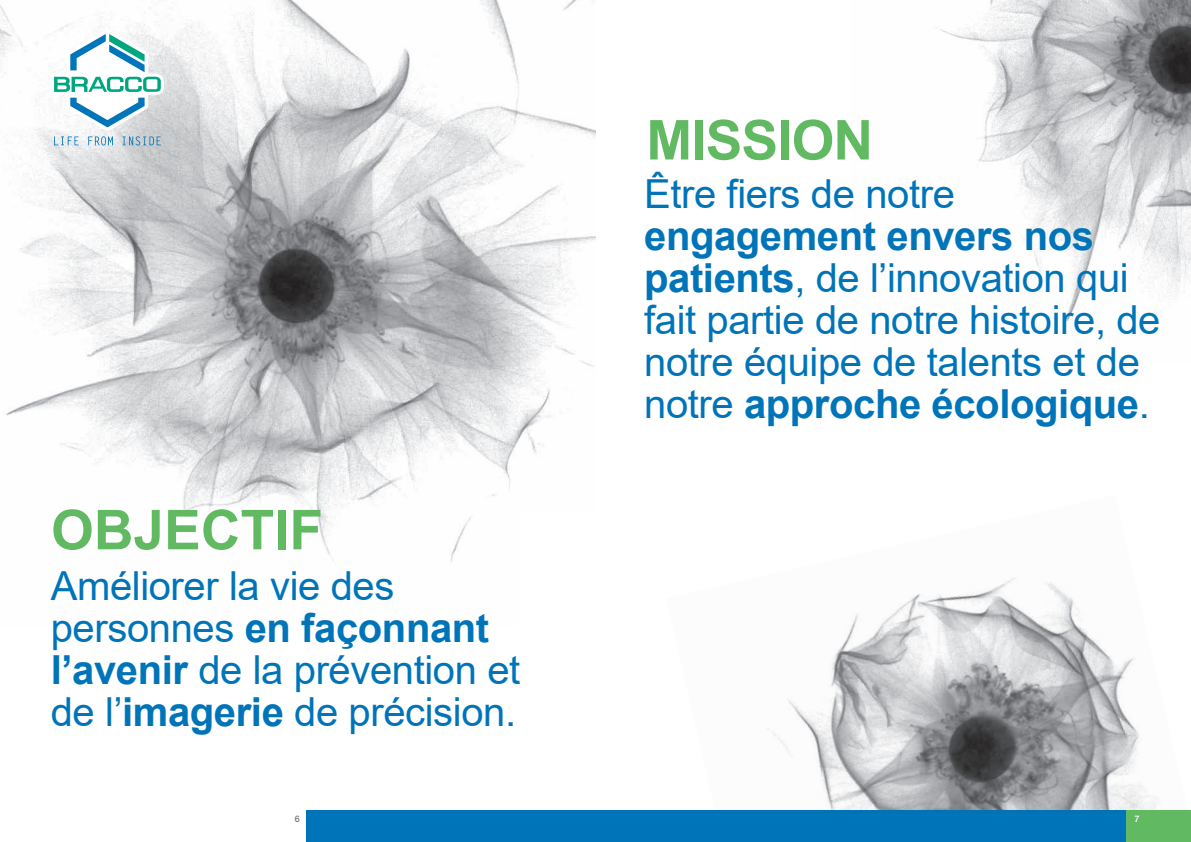
<style>
.page{position:relative;width:1191px;height:842px;background:#fff}
.page>*{position:absolute;margin:0;border:0;box-sizing:border-box;transform-origin:0 0}
.t1{font:700 55px "Arial";color:#61b962}
.t2{font:40px/42px "Arial";letter-spacing:-.01em;color:#0074b9}
.t3{font:500 9px "Helvetica Neue LT Std";color:#70797f}
.t4{font:500 9px "Helvetica Neue LT Std";color:#fff}
.s1{font-weight:700}
</style>
<div class="page">
<img style="left:0;top:0;width:595px;height:562px">
<div style="left:306px;top:810px;width:289px;height:32px;background:#0074b9"></div>
<div style="left:519px;top:512px;width:76px;height:143px;background:#fff"></div>
<svg style="left:51px;top:30px;width:113px;height:115px"></svg>
<img style="left:767px;top:578px;width:390px;height:232px">
<img style="left:936px;top:0;width:255px;height:321px">
<div style="left:595px;top:810px;width:596px;height:32px;background:#0074b9"></div>
<div style="left:1126px;top:810px;width:65px;height:32px;background:#61b962"></div>
<h1 class="t1" style="left:51px;top:491px;width:273px">OBJECTIF</h1>
<p class="t2" style="left:51px;top:565px;width:471px">Améliorer la vie des personnes <span class="s1">en façonnant l’avenir</span> de la prévention et de l’<span class="s1">imagerie</span> de précision.</p>
<p class="t3" style="left:295px;top:813px;width:7px">6</p>
<h1 class="t1" style="left:646px;top:101px;width:228px">MISSION</h1>
<p class="t2" style="left:644px;top:173px;width:312px">Être fiers de notre</p>
<p class="t2" style="left:644px;top:215px;width:518px"><span class="s1">engagement envers nos patients</span>, de l’innovation qui fait partie de notre histoire, de notre équipe de talents et de notre <span class="s1">approche écologique</span>.</p>
<p class="t4" style="left:1135px;top:813px;width:7px">7</p>
</div>
